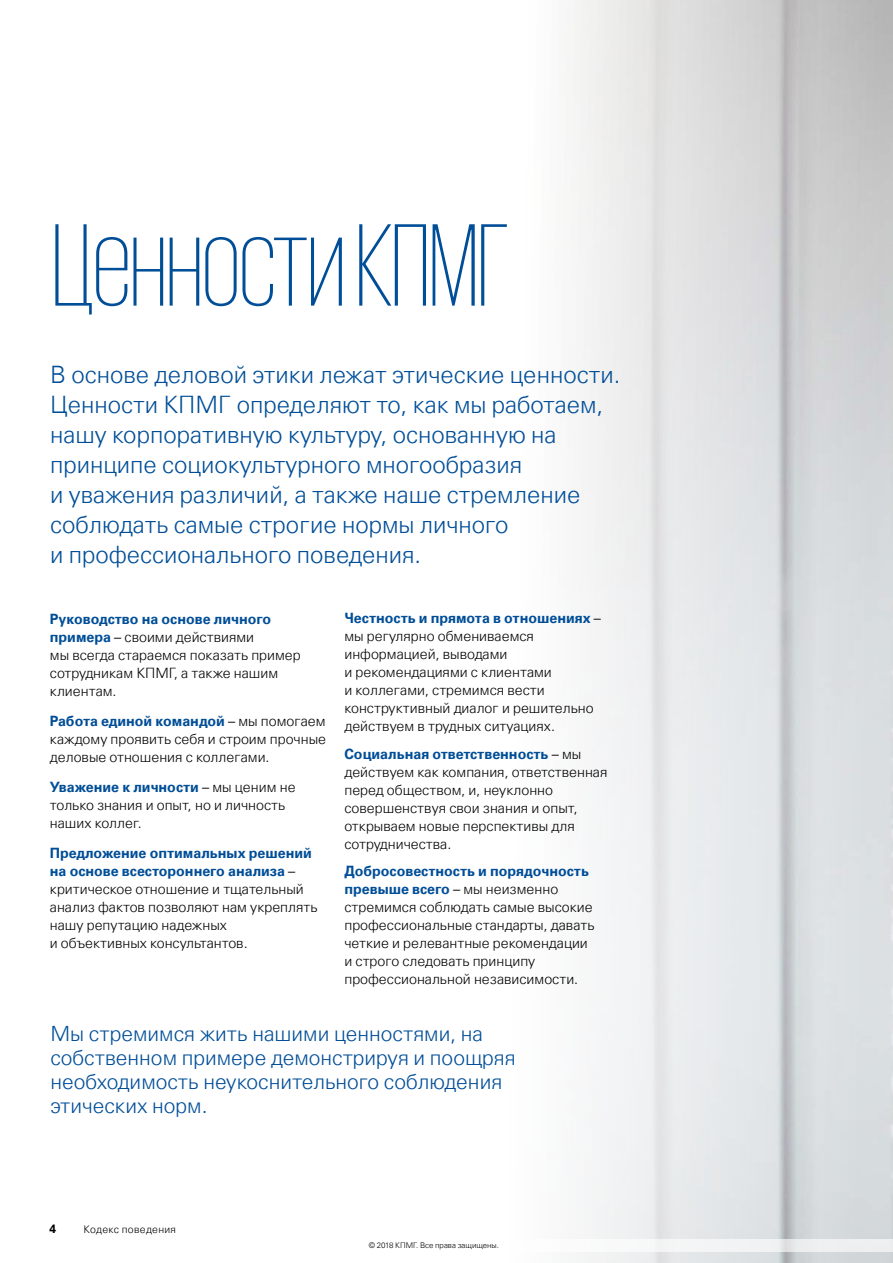
<style>
.page{position:relative;width:893px;height:1263px;background:#fff}
.page>*{position:absolute;margin:0;border:0;box-sizing:border-box;transform-origin:0 0}
.t1{font:200 120px "KPMG Cyrillic";letter-spacing:-.015em;color:#004e98}
.t2{font:300 24px/30px "Universfor KPMG";color:#004e98}
.t3{font:300 21px/24px "Universfor KPMG";color:#004e98}
.t4{font:300 14.25px/18px "Universfor KPMG";color:#000}
.t5{font:700 12px "Universfor KPMG";color:#000}
.t6{font:300 10.5px "Universfor KPMG";letter-spacing:.03em;color:#000}
.t7{font:300 7.8px "Universfor KPMG";color:#000}
.s1{font-weight:700;color:#004e98}
</style>
<div class="page">
<svg style="left:560px;top:1239px;width:333px;height:13px;fill:#f2f3f4"></svg>
<h1 class="t1" style="left:51px;top:208px;width:459px">Ценности КПМГ</h1>
<p class="t2" style="left:50px;top:360px;width:572px">В основе деловой этики лежат этические ценности.<br>Ценности КПМГ определяют то, как мы работаем, нашу корпоративную культуру, основанную на принципе социокультурного многообразия<br>и уважения различий, а также наше стремление соблюдать самые строгие нормы личного<br>и профессионального поведения.</p>
<p class="t4" style="left:344px;top:609px;width:258px"><span class="s1">Честность и прямота в отношениях</span> – мы регулярно обмениваемся информацией, выводами<br>и рекомендациями с клиентами<br>и коллегами, стремимся вести конструктивный диалог и решительно действуем в трудных ситуациях.</p>
<p class="t4" style="left:344px;top:744px;width:264px"><span class="s1">Социальная ответственность</span> – мы действуем как компания, ответственная перед обществом, и, неуклонно совершенствуя свои знания и опыт, открываем новые перспективы для сотрудничества.</p>
<p class="t4" style="left:344px;top:861px;width:252px"><span class="s1">Добросовестность и порядочность превыше всего</span> – мы неизменно стремимся соблюдать самые высокие профессиональные стандарты, давать четкие и релевантные рекомендации и строго следовать принципу профессиональной независимости.</p>
<h3 class="t3" style="left:50px;top:1021px;width:467px">Мы стремимся жить нашими ценностями, на собственном примере демонстрируя и поощряя необходимость неукоснительного соблюдения этических норм.</h3>
<p class="t4" style="left:50px;top:609px;width:252px"><span class="s1">Руководство на основе личного примера</span> – своими действиями<br>мы всегда стараемся показать пример сотрудникам КПМГ, а также нашим клиентам.</p>
<p class="t4" style="left:50px;top:711px;width:278px;text-align:justify"><span class="s1">Работа единой командой</span> – мы помогаем каждому проявить себя и строим прочные деловые отношения с коллегами.</p>
<p class="t4" style="left:50px;top:777px;width:247px"><span class="s1">Уважение к личности</span> – мы ценим не только знания и опыт, но и личность наших коллег.</p>
<p class="t4" style="left:50px;top:843px;width:269px"><span class="s1">Предложение оптимальных решений на основе всестороннего анализа</span> – критическое отношение и тщательный анализ фактов позволяют нам укреплять нашу репутацию надежных<br>и объективных консультантов.</p>
<p class="t5" style="left:49px;top:1221px;width:8px">4</p>
<p class="t6" style="left:84px;top:1223px;width:94px">Кодекс поведения</p>
<p class="t7" style="left:369px;top:1241px;width:132px">© 2018 КПМГ. Все права защищены.</p>
</div>
